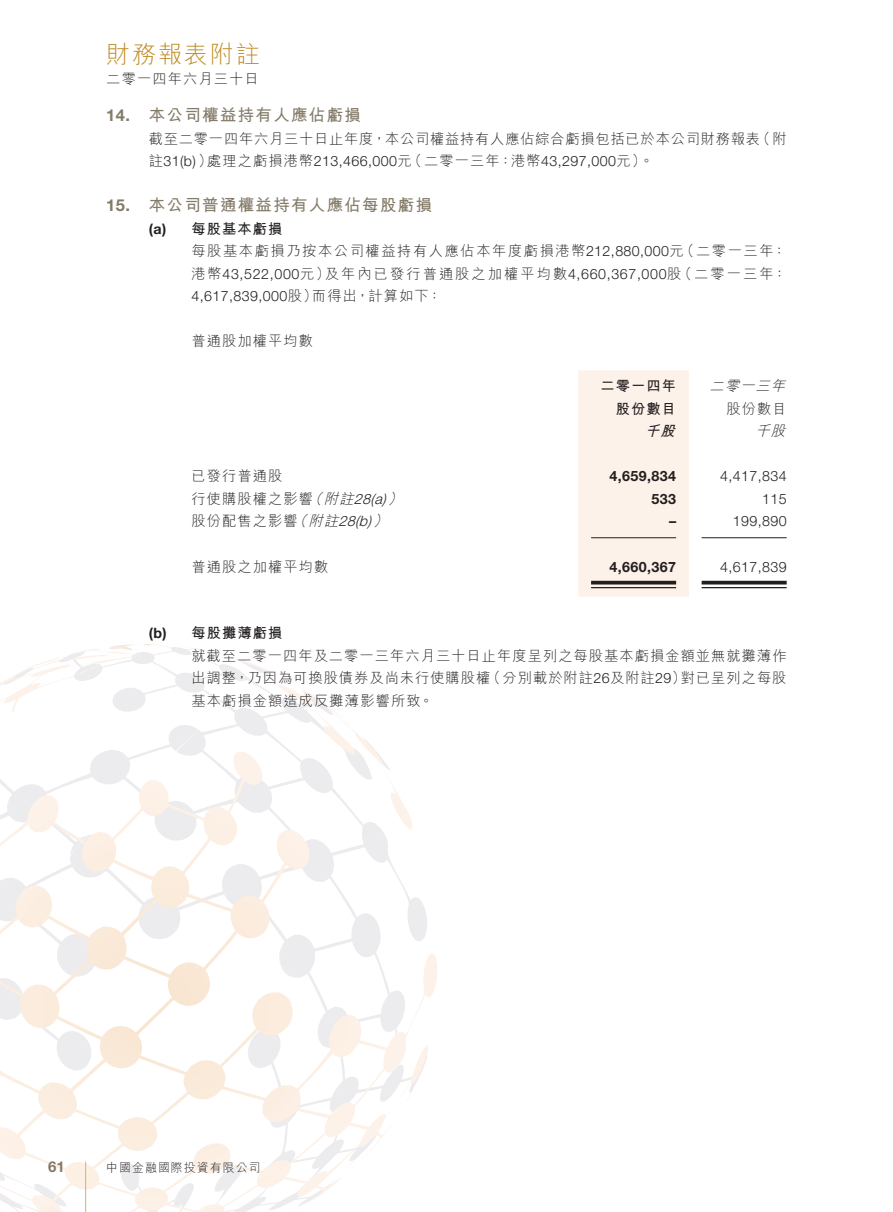
<style>
.page{position:relative;width:893px;height:1212px;background:#fff}
.page>*{position:absolute;margin:0;border:0;box-sizing:border-box;transform-origin:0 0}
.t1{font:300 24px "M Hei HK";letter-spacing:.08em;color:#be8a20}
.Heading_1{font:700 16.5px "M Hei HK";letter-spacing:.08em;color:#847b69}
.Heading_1-2{font:700 16.5px "Helvetica Neue LT Std";color:#847b69}
.t2{font:700 15px "Helvetica Neue LT Std";color:#847b69}
.Body_Text{font:300 14.25px/22.5px "M Hei HK";letter-spacing:.08em;color:#231f20}
.Body_Text-2{font:300 14.25px "Helvetica Neue LT Std";letter-spacing:.03em;color:#231f20}
.Body_Text-3{font:300 14.25px/22.5px "M Hei HK";letter-spacing:.055em;color:#231f20}
.Body_Text-4{font:300 14.25px/22.5px "M Hei HK";letter-spacing:.11em;color:#231f20}
.Body_Text-5{font:300 14.25px "M Hei HK";letter-spacing:.145em;color:#231f20}
.Body_Text-6{font:700 14.25px "Helvetica Neue LT Std";letter-spacing:.03em;color:#231f20}
.Body_Text-7{font:italic 300 14.25px "M Hei HK";color:#231f20}
.Heading_2{font:700 14.25px "M Hei HK";letter-spacing:.08em;color:#231f20}
.Body_Text-8{font:italic 300 14.25px "Helvetica Neue LT Std";color:#231f20}
.Body_Text-9{font:700 14.25px "M Hei HK";letter-spacing:.08em;color:#231f20}
.Heading_2-2{font:700 14.25px "Helvetica Neue LT Std";color:#231f20}
.Body_Text-10{font:italic 700 14.25px "M Hei HK";color:#231f20}
.t3{font:300 12px "M Hei HK";letter-spacing:.08em;color:#231f20}
.s1{font-family:"Helvetica Neue LT Std"}
.s2{font-family:"M Hei HK"}
</style>
<div class="page">
<svg style="left:323px;top:704px;width:104px;height:489px"></svg>
<svg style="left:108px;top:650px;width:218px;height:427px"></svg>
<svg style="left:0;top:751px;width:323px;height:461px"></svg>
<svg style="left:19px;top:1195px;width:44px;height:17px"></svg>
<svg style="left:0;top:644px;width:204px;height:68px"></svg>
<hr style="left:85px;top:1161px;width:1px;height:51px;background:#dfb77c">
<div style="left:578px;top:370px;width:111px;height:227px;background:#fdf2e9"></div>
<hr style="left:591px;top:537px;width:85px;height:1px;background:#231f20">
<hr style="left:702px;top:537px;width:85px;height:1px;background:#231f20">
<hr style="left:591px;top:581px;width:85px;height:3px;background:#231f20">
<hr style="left:591px;top:587px;width:85px;height:1px;background:#231f20">
<hr style="left:702px;top:581px;width:85px;height:3px;background:#231f20">
<hr style="left:702px;top:587px;width:85px;height:1px;background:#231f20">
<h1 class="t1" style="left:106px;top:42px;width:155px">財務報表附註</h1>
<p class="Body_Text" style="left:106px;top:67px;width:154px">二零一四年六月三十日</p>
<p class="Heading_1-2" style="left:106px;top:105px;width:25px">14.</p>
<p class="Heading_1-2" style="left:106px;top:195px;width:25px">15.</p>
<p class="Heading_1" style="left:149px;top:103px;width:214px">本公司權益持有人應佔虧損</p>
<p class="Body_Text" style="left:756px;top:127px;width:32px">（附</p>
<p class="Body_Text-3" style="left:408px;top:127px;width:354px;text-indent:-259px">截至二零一四年六月三十日止年度，本公司權益持有人應佔綜合虧損包括已於本公司財務報表（二零一三年：港幣<span class="s1">43,297,000</span>元 。(</p>
<p class="Body_Text-2" style="left:149px;top:152px;width:65px"><span class="s2">註</span>31 b( )<span class="s2">）</span></p>
<p class="Heading_1" style="left:149px;top:193px;width:285px">本公司普通權益持有人應佔每股虧損</p>
<p class="Body_Text-2" style="left:207px;top:152px;width:206px"><span class="s2">處理之虧損港幣</span>213,466,000<span class="s2">元</span></p>
<p class="Heading_2-2" style="left:149px;top:220px;width:19px">a( )</p>
<p class="Heading_2" style="left:191px;top:218px;width:93px">每股基本虧損</p>
<p class="Body_Text" style="left:680px;top:239px;width:108px">（二零一三年：</p>
<p class="Body_Text-4" style="left:678px;top:239px;width:110px;text-indent:-486px">每股基本虧損乃按本公司權益持有人應佔本年度虧損港幣<span class="s1">212,880,000</span>元<br>（二零一三年：</p>
<p class="Body_Text" style="left:312px;top:262px;width:131px;text-indent:-121px">港幣<span class="s1">43,522,000</span>元）<br>而得出，計算如下：</p>
<p class="Body_Text-5" style="left:325px;top:266px;width:358px">及年內已發行普通股之加權平均數<span class="s1">4,660,367,000</span>股</p>
<p class="Body_Text-2" style="left:191px;top:287px;width:127px">4,617,839,000<span class="s2">股）</span></p>
<p class="Body_Text" style="left:191px;top:329px;width:123px">普通股加權平均數</p>
<p class="Body_Text-9" style="left:600px;top:375px;width:77px">二零一四年</p>
<p class="Body_Text-7" style="left:709px;top:379px;width:81px">二零一三年</p>
<p class="Body_Text-9" style="left:616px;top:398px;width:62px">股份數目</p>
<p class="Body_Text" style="left:726px;top:397px;width:62px">股份數目</p>
<p class="Body_Text-10" style="left:645px;top:420px;width:36px">千股</p>
<p class="Body_Text-7" style="left:756px;top:424px;width:35px">千股</p>
<p class="Body_Text" style="left:191px;top:464px;width:93px">已發行普通股</p>
<p class="Body_Text-6" style="left:610px;top:467px;width:68px">4,659,834</p>
<p class="Body_Text-2" style="left:720px;top:467px;width:68px">4,417,834</p>
<p class="Body_Text-7" style="left:308px;top:491px;width:51px">（附註</p>
<p class="Body_Text-8" style="left:370px;top:490px;width:37px"><span class="s2">(</span>(a(</p>
<p class="Body_Text" style="left:191px;top:487px;width:123px">行使購股權之影響</p>
<p class="Body_Text-8" style="left:354px;top:490px;width:22px">28</p>
<p class="Body_Text-6" style="left:652px;top:490px;width:26px">533</p>
<p class="Body_Text-2" style="left:762px;top:490px;width:26px">115</p>
<p class="Body_Text-7" style="left:292px;top:514px;width:51px">（附註</p>
<p class="Body_Text-7" style="left:368px;top:514px;width:25px">(<span class="s1">(</span></p>
<p class="Body_Text" style="left:191px;top:509px;width:108px">股份配售之影響</p>
<p class="Body_Text-8" style="left:355px;top:512px;width:18px">b(</p>
<p class="Body_Text-8" style="left:338px;top:512px;width:22px">28</p>
<p class="Body_Text-6" style="left:669px;top:512px;width:9px">–</p>
<p class="Body_Text-2" style="left:733px;top:512px;width:55px">199,890</p>
<p class="Body_Text" style="left:191px;top:555px;width:139px">普通股之加權平均數</p>
<p class="Body_Text-6" style="left:610px;top:558px;width:68px">4,660,367</p>
<p class="Body_Text-2" style="left:720px;top:558px;width:68px">4,617,839</p>
<p class="Heading_2-2" style="left:149px;top:624px;width:19px">b( )</p>
<p class="Heading_2" style="left:191px;top:622px;width:93px">每股攤薄虧損</p>
<p class="Body_Text" style="left:191px;top:644px;width:597px;text-align:right">就截至二零一四年及二零一三年六月三十日止年度呈列之每股基本虧損金額並無就攤薄作對已呈列之每股</p>
<p class="Body_Text" style="left:486px;top:666px;width:201px">（分別載於附註<span class="s1">26</span>及附註<span class="s1">29</span>）</p>
<p class="Body_Text" style="left:191px;top:666px;width:300px">出調整，乃因為可換股債券及尚未行使購股權基本虧損金額造成反攤薄影響所致。</p>
<p class="t2" style="left:48px;top:1157px;width:18px">61</p>
<p class="t3" style="left:106px;top:1161px;width:156px">中國金融國際投資有限公司</p>
</div>
